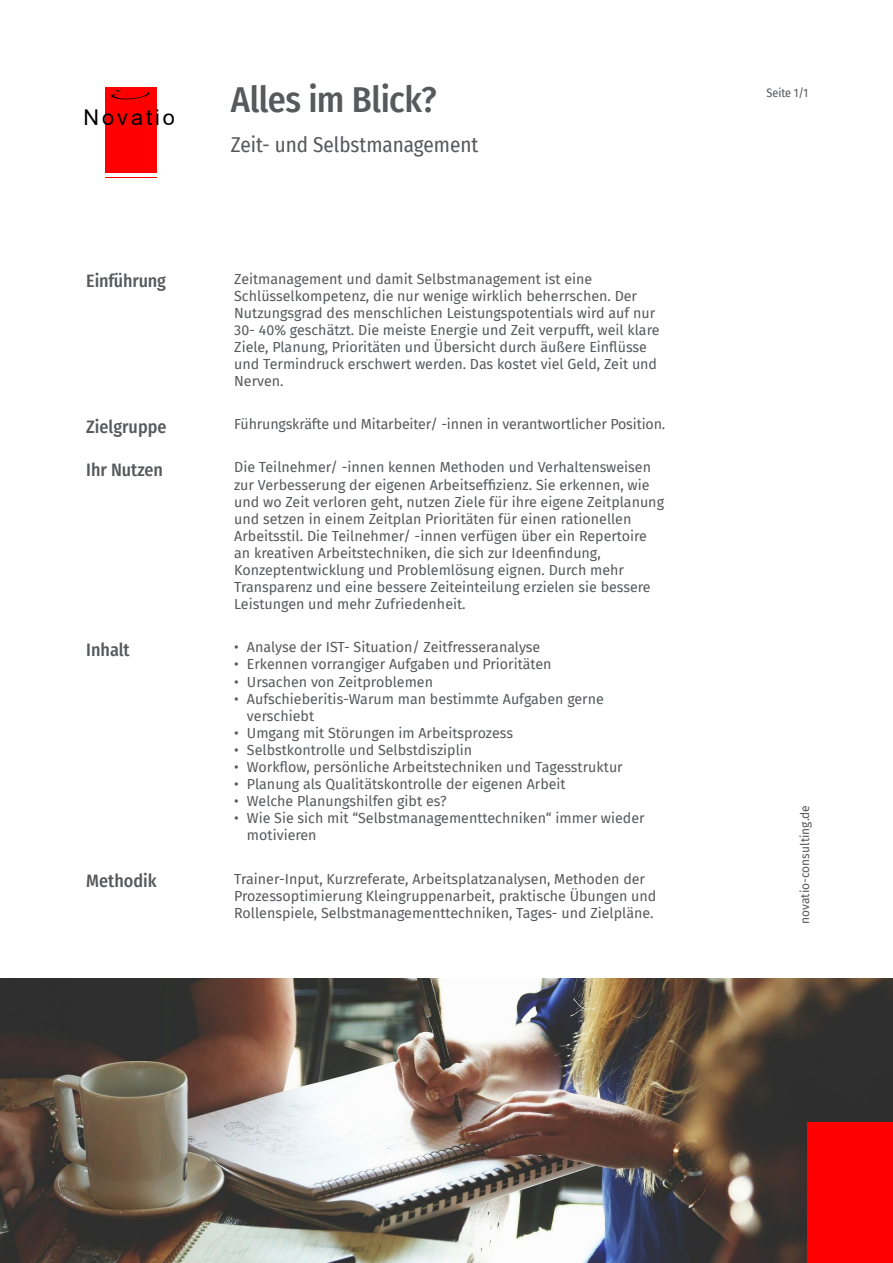
<style>
.page{position:relative;width:893px;height:1263px;background:#fff}
.page>*{position:absolute;margin:0;border:0;box-sizing:border-box;transform-origin:0 0}
.t1{font:500 36px "Fira Sans Condensed";letter-spacing:-.015em;color:#58595b}
.t2{font:21.75px "Arial";letter-spacing:.135em;color:#000}
.t3{font:21px "Fira Sans Condensed";color:#58595b}
.t4{font:500 18px "Fira Sans Condensed";color:#58595b}
.t5{font:14.25px/17.1px "Fira Sans";color:#58595b}
.t6{font:12px "Fira Sans";color:#58595b}
.t7{font:12px "Fira Sans Condensed";color:#58595b}
</style>
<div class="page">
<img style="left:0;top:978px;width:893px;height:285px">
<div style="left:105px;top:87px;width:52px;height:86px;background:#f00"></div>
<div style="left:808px;top:1122px;width:85px;height:141px;background:#f00"></div>
<h2 class="t2" style="left:84px;top:109px;width:93px">Novatio</h2>
<h1 class="t1" style="left:231px;top:70px;width:207px">Alles im Blick?</h1>
<h3 class="t3" style="left:231px;top:129px;width:249px">Zeit- und Selbstmanagement</h3>
<p class="t4" style="left:86px;top:266px;width:81px">Einführung</p>
<p class="t5" style="left:234px;top:270px;width:427px">Zeitmanagement und damit Selbstmanagement ist eine Schlüsselkompetenz, die nur wenige wirklich beherrschen. Der Nutzungsgrad des menschlichen Leistungspotentials wird auf nur 30- 40% geschätzt. Die meiste Energie und Zeit verpufft, weil klare Ziele, Planung, Prioritäten und Übersicht durch äußere Einflüsse und Termindruck erschwert werden. Das kostet viel Geld, Zeit und Nerven.</p>
<p class="t4" style="left:86px;top:412px;width:82px">Zielgruppe</p>
<p class="t5" style="left:234px;top:415px;width:433px">Führungskräfte und Mitarbeiter/ -innen in verantwortlicher Position.</p>
<p class="t4" style="left:86px;top:455px;width:78px">Ihr Nutzen</p>
<p class="t5" style="left:234px;top:458px;width:431px">Die Teilnehmer/ -innen kennen Methoden und Verhaltensweisen zur Verbesserung der eigenen Arbeitseffizienz. Sie erkennen, wie und wo Zeit verloren geht, nutzen Ziele für ihre eigene Zeitplanung und setzen in einem Zeitplan Prioritäten für einen rationellen Arbeitsstil. Die Teilnehmer/ -innen verfügen über ein Repertoire an kreativen Arbeitstechniken, die sich zur Ideenfindung, Konzeptentwicklung und Problemlösung eignen. Durch mehr Transparenz und eine bessere Zeiteinteilung erzielen sie bessere Leistungen und mehr Zufriedenheit.</p>
<p class="t4" style="left:86px;top:635px;width:45px">Inhalt</p>
<p class="t5" style="left:234px;top:638px;width:308px">• Analyse der IST- Situation/ Zeitfresseranalyse</p>
<p class="t5" style="left:234px;top:655px;width:319px">• Erkennen vorrangiger Aufgaben und Prioritäten</p>
<p class="t5" style="left:234px;top:673px;width:200px">• Ursachen von Zeitproblemen</p>
<p class="t5" style="left:247px;top:690px;width:358px;text-indent:-13px">• Aufschieberitis-Warum man bestimmte Aufgaben gerne verschiebt</p>
<p class="t5" style="left:234px;top:724px;width:280px">• Umgang mit Störungen im Arbeitsprozess</p>
<p class="t5" style="left:234px;top:741px;width:240px">• Selbstkontrolle und Selbstdisziplin</p>
<p class="t5" style="left:234px;top:758px;width:390px">• Workflow, persönliche Arbeitstechniken und Tagesstruktur</p>
<p class="t5" style="left:234px;top:775px;width:333px">• Planung als Qualitätskontrolle der eigenen Arbeit</p>
<p class="t5" style="left:234px;top:792px;width:214px">• Welche Planungshilfen gibt es?</p>
<p class="t5" style="left:247px;top:809px;width:399px;text-indent:-13px">• Wie Sie sich mit “Selbstmanagementtechniken“ immer wieder motivieren</p>
<p class="t4" style="left:86px;top:866px;width:72px">Methodik</p>
<p class="t5" style="left:234px;top:870px;width:424px">Trainer-Input, Kurzreferate, Arbeitsplatzanalysen, Methoden der<br>Prozessoptimierung Kleingruppenarbeit, praktische Übungen und<br>Rollenspiele, Selbstmanagementtechniken, Tages- und Zielpläne.</p>
<p class="t7" style="left:766px;top:84px;width:43px">Seite 1/1</p>
<p class="t6" style="left:796px;top:924px;width:120px;rotate:-90deg">novatio-consulting.de</p>
</div>
